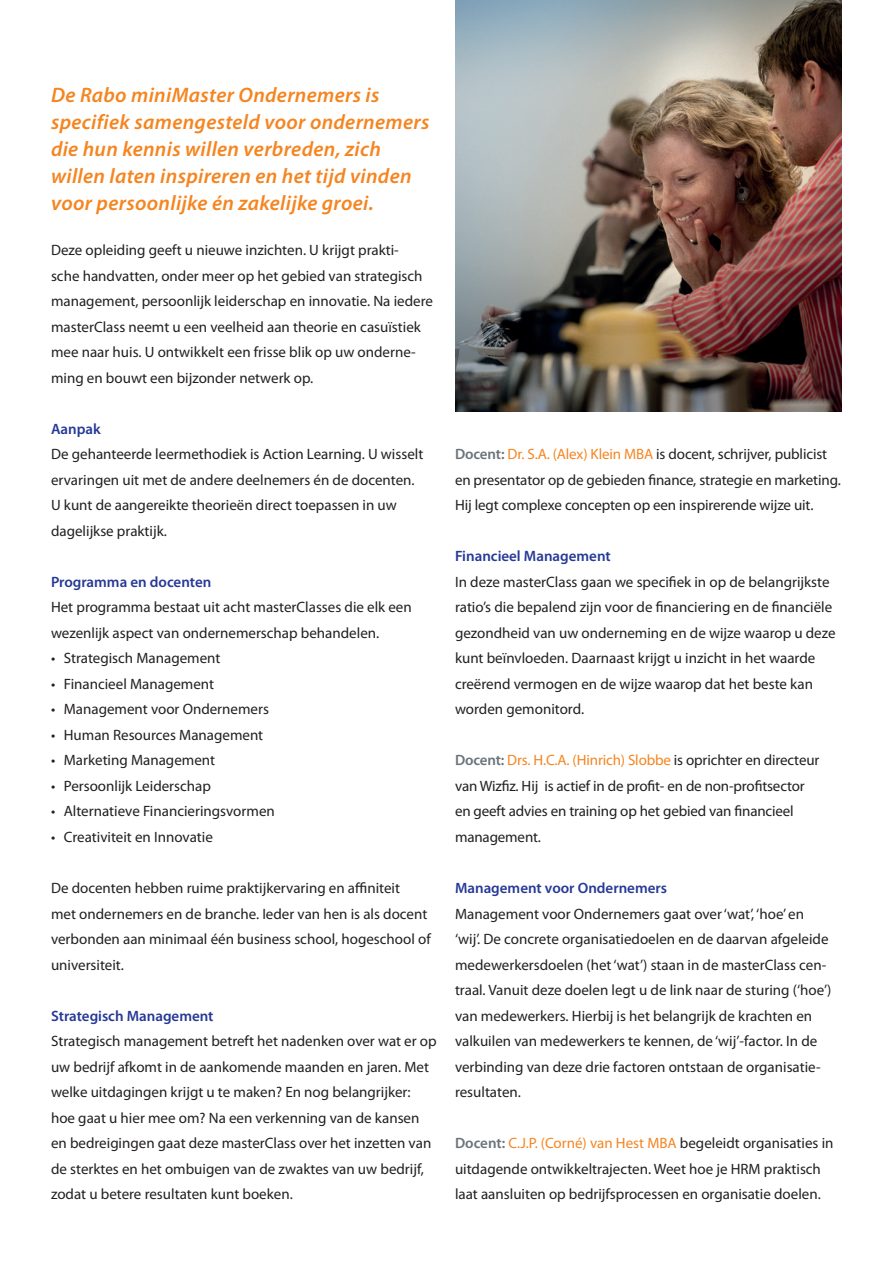
<style>
.page{position:relative;width:893px;height:1263px;background:#fff}
.page>*{position:absolute;margin:0;border:0;box-sizing:border-box;transform-origin:0 0}
.Standaard{font:italic 600 21px/27px "Myriad Pro";letter-spacing:.015em;color:#f58520}
.Rabo_Body{font:15px/25.5px "Myriad Pro";color:#231f20}
.Rabo_tussenkop{font:600 15px "Myriad Pro";color:#263996}
.s1{font-weight:600;color:#6a747b}
.s2{color:#f58520}
</style>
<div class="page">
<img style="left:455px;top:0;width:387px;height:411px">
<p class="Standaard" style="left:51px;top:81px;width:330px">De Rabo miniMaster Ondernemers is</p>
<p class="Standaard" style="left:51px;top:108px;width:380px">specifiek samengesteld voor ondernemers die hun kennis willen verbreden, zich willen laten inspireren en het tijd vinden voor persoonlijke én zakelijke groei.</p>
<p class="Rabo_Body" style="left:51px;top:237px;width:383px">Deze opleiding geeft u nieuwe inzichten. U krijgt prakti-<br>sche handvatten, onder meer op het gebied van strategisch management, persoonlijk leiderschap en innovatie. Na iedere masterClass neemt u een veelheid aan theorie en casuïstiek mee naar huis. U ontwikkelt een frisse blik op uw onderne&shy;ming en bouwt een bijzonder netwerk op.</p>
<p class="Rabo_tussenkop" style="left:51px;top:419px;width:51px">Aanpak</p>
<p class="Rabo_Body" style="left:51px;top:441px;width:374px">De gehanteerde leermethodiek is Action Learning. U wisselt ervaringen uit met de andere deelnemers én de docenten.<br>U kunt de aangereikte theorieën direct toepassen in uw dagelijkse praktijk.</p>
<p class="Rabo_tussenkop" style="left:51px;top:572px;width:162px">Programma en docenten</p>
<p class="Rabo_Body" style="left:51px;top:594px;width:362px">Het programma bestaat uit acht masterClasses die elk een wezenlijk aspect van ondernemerschap behandelen.</p>
<p class="Rabo_Body" style="left:51px;top:645px;width:171px">• Strategisch Management</p>
<p class="Rabo_Body" style="left:51px;top:671px;width:165px">• Financieel Management</p>
<p class="Rabo_Body" style="left:51px;top:696px;width:219px">• Management voor Ondernemers</p>
<p class="Rabo_Body" style="left:51px;top:722px;width:214px">• Human Resources Management</p>
<p class="Rabo_Body" style="left:51px;top:747px;width:166px">• Marketing Management</p>
<p class="Rabo_Body" style="left:51px;top:773px;width:161px">• Persoonlijk Leiderschap</p>
<p class="Rabo_Body" style="left:51px;top:798px;width:225px">• Alternatieve Financieringsvormen</p>
<p class="Rabo_Body" style="left:51px;top:824px;width:163px">• Creativiteit en Innovatie</p>
<p class="Rabo_Body" style="left:51px;top:875px;width:381px">De docenten hebben ruime praktijkervaring en affiniteit<br>met ondernemers en de branche. Ieder van hen is als docent verbonden aan minimaal één business school, hogeschool of universiteit.</p>
<p class="Rabo_tussenkop" style="left:51px;top:1006px;width:164px">Strategisch Management</p>
<p class="Rabo_Body" style="left:51px;top:1028px;width:387px">Strategisch management betreft het nadenken over wat er op uw bedrijf afkomt in de aankomende maanden en jaren. Met welke uitdagingen krijgt u te maken? En nog belangrijker: hoe gaat u hier mee om? Na een verkenning van de kansen en bedreigingen gaat deze masterClass over het inzetten van de sterktes en het ombuigen van de zwaktes van uw bedrijf, zodat u betere resultaten kunt boeken.</p>
<p class="Rabo_Body" style="left:455px;top:441px;width:387px"><span class="s1">Docent:</span> <span class="s2">Dr. S.A. (Alex) Klein MBA</span> is docent, schrijver, publicist en presentator op de gebieden finance, strategie en marketing.<br>Hij legt complexe concepten op een inspirerende wijze uit.</p>
<p class="Rabo_tussenkop" style="left:455px;top:547px;width:157px">Financieel Management</p>
<p class="Rabo_Body" style="left:455px;top:569px;width:382px">In deze masterClass gaan we specifiek in op de belangrijkste ratio’s die bepalend zijn voor de financiering en de financiële gezondheid van uw onderneming en de wijze waarop u deze kunt beïnvloeden. Daarnaast krijgt u inzicht in het waarde creërend vermogen en de wijze waarop dat het beste kan worden gemonitord.</p>
<p class="Rabo_Body" style="left:455px;top:747px;width:366px"><span class="s1">Docent:</span> <span class="s2">Drs. H.C.A. (Hinrich) Slobbe</span> is oprichter en directeur van Wizfiz. Hij is actief in de profit- en de non-profitsector en geeft advies en training op het gebied van financieel management.</p>
<p class="Rabo_tussenkop" style="left:455px;top:878px;width:214px">Management voor Ondernemers</p>
<p class="Rabo_Body" style="left:455px;top:900px;width:378px">Management voor Ondernemers gaat over ‘wat’, ‘hoe’ en ‘wij’. De concrete organisatiedoelen en de daarvan afgeleide medewerkersdoelen (het ‘wat’) staan in de masterClass cen&shy;traal. Vanuit deze doelen legt u de link naar de sturing (‘hoe’) van medewerkers. Hierbij is het belangrijk de krachten en valkuilen van medewerkers te kennen, de ‘wij’-factor. In de verbinding van deze drie factoren ontstaan de organisatie&shy;resultaten.</p>
<p class="Rabo_Body" style="left:455px;top:1130px;width:380px"><span class="s1">Docent:</span> <span class="s2">C.J.P. (Corné) van Hest MBA</span> begeleidt organisaties in uitdagende ontwikkeltrajecten. Weet hoe je HRM praktisch laat aansluiten op bedrijfsprocessen en organisatie doelen.</p>
</div>
